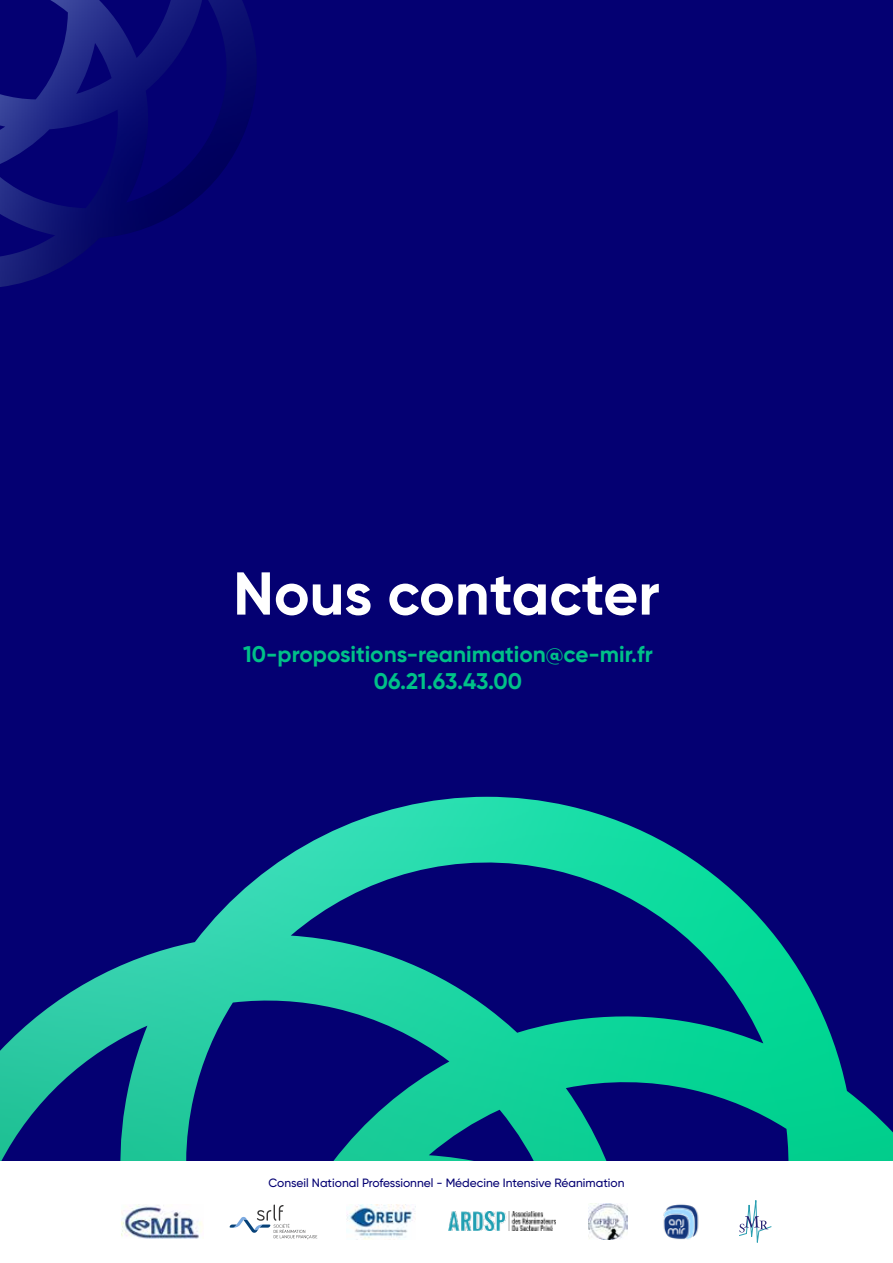
<style>
.page{position:relative;width:893px;height:1263px;background:#040072}
.page>*{position:absolute;margin:0;border:0;box-sizing:border-box;transform-origin:0 0}
.t1{font:700 60.3px "Gilroy";color:#fff}
.t2{font:700 22.65px/27.2px "Gilroy";color:#00c188;text-align:center}
.t3{font:500 12px "Gilroy";color:#040072}
</style>
<div class="page">
<img style="left:0;top:797px;width:893px;height:365px">
<div style="left:0;top:1162px;width:893px;height:101px;background:#fff"></div>
<svg style="left:230px;top:1204px;width:87px;height:35px"></svg>
<img style="left:122px;top:1204px;width:80px;height:34px">
<img style="left:449px;top:1212px;width:107px;height:19px">
<img style="left:588px;top:1203px;width:40px;height:36px">
<img style="left:346px;top:1205px;width:68px;height:34px">
<img style="left:663px;top:1204px;width:36px;height:36px">
<svg style="left:739px;top:1200px;width:33px;height:43px"></svg>
<img style="left:0;top:0;width:256px;height:287px">
<h1 class="t1" style="left:233px;top:556px;width:428px">Nous contacter</h1>
<h2 class="t2" style="left:243px;top:640px;width:411px">10-propositions-reanimation@ce-mir.fr<br>06.21.63.43.00</h2>
<p class="t3" style="left:268px;top:1176px;width:357px">Conseil National Professionnel - Médecine Intensive Réanimation</p>
</div>
